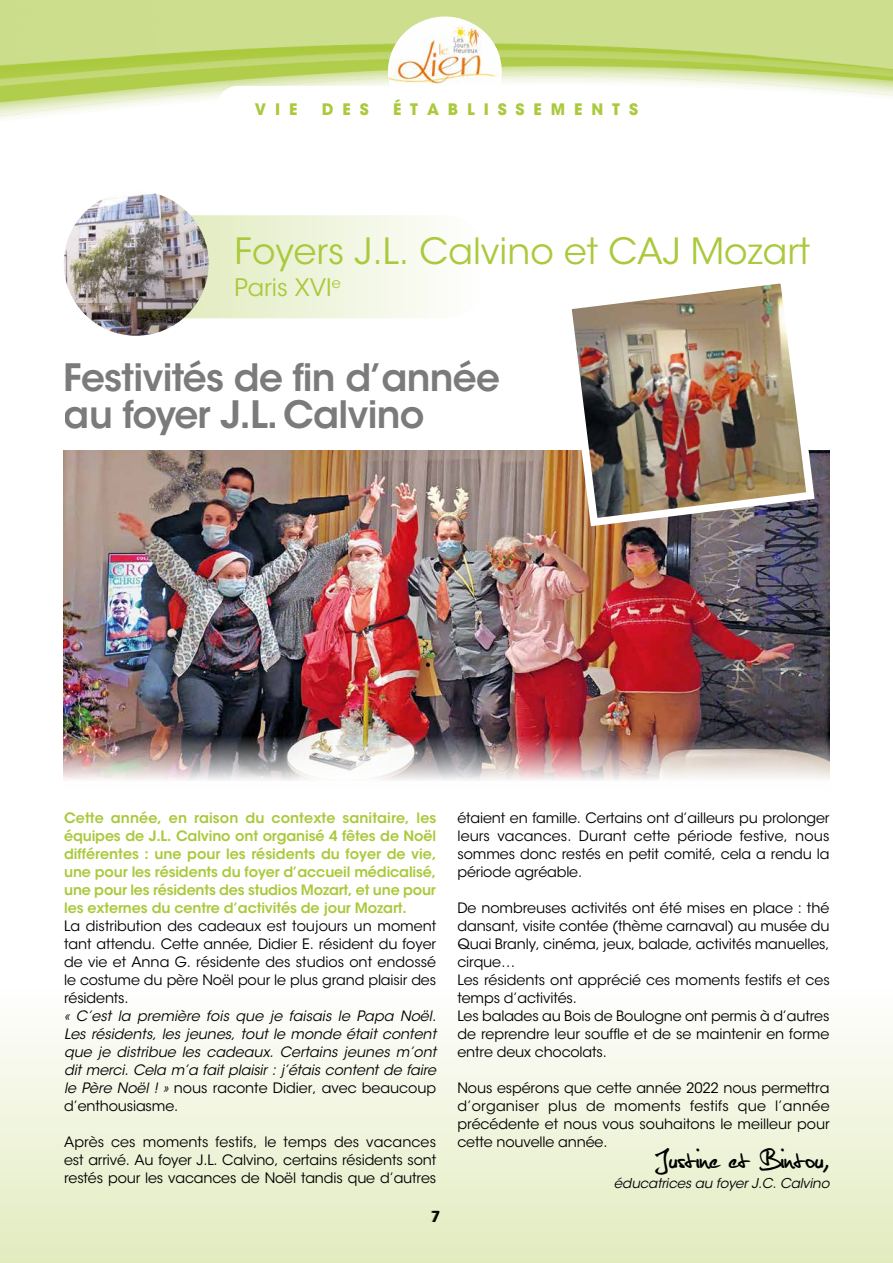
<style>
.page{position:relative;width:893px;height:1263px;background:#fff}
.page>*{position:absolute;margin:0;border:0;box-sizing:border-box;transform-origin:0 0}
.t1{font:600 37.5px/37.5px "ITC Avant Garde Std";letter-spacing:-.02em;color:#7c7b7b}
.t2{font:37.5px "Christopherhand";letter-spacing:-.01em;color:#000}
.t3{font:36px "ITC Avant Garde Std";color:#aac93c}
.t4{font:24px "ITC Avant Garde Std";color:#aac93c}
.t5{font:700 15.75px "ITC Avant Garde Std";letter-spacing:.565em;color:#aac93c}
.t6{font:600 15px "ITC Avant Garde Std";color:#000}
.t7{font:14.25px/18px "ITC Avant Garde Std";letter-spacing:-.01em;color:#000;text-align:justify}
.t8{font:600 14.25px/18px "ITC Avant Garde Std";letter-spacing:-.01em;color:#aac93c;text-align:justify}
.t9{font:italic 14.25px/18px "ITC Avant Garde Std";letter-spacing:-.01em;color:#000;text-align:justify}
.t10{font:italic 13.5px "ITC Avant Garde Std";letter-spacing:-.01em;color:#000}
.s1{font-style:normal}
</style>
<div class="page">
<img style="left:0;top:0;width:893px;height:119px">
<svg style="left:81px;top:215px;width:354px;height:103px;background:#eef4dc"></svg>
<img style="left:64px;top:191px;width:145px;height:145px;border-radius:72px">
<div style="left:388px;top:17px;width:114px;height:110px;background:#fff;border-radius:50%"></div>
<img style="left:388px;top:25px;width:111px;height:61px">
<div style="left:217px;top:86px;width:449px;height:63px;background:#fff;border-radius:21px"></div>
<div style="left:0;top:891px;width:893px;height:372px;background:linear-gradient(to bottom,#fff,#e4edc2)"></div>
<img style="left:64px;top:450px;width:765px;height:330px">
<img style="left:559px;top:283px;width:260px;height:247px">
<p class="t5" style="left:255px;top:99px;width:44px">VIE</p>
<p class="t5" style="left:322px;top:99px;width:48px">DES</p>
<p class="t5" style="left:393px;top:99px;width:247px">ÉTABLISSEMENTS</p>
<h2 class="t3" style="left:235px;top:230px;width:577px">Foyers J.L. Calvino et CAJ Mozart</h2>
<h3 class="t4" style="left:235px;top:273px;width:108px">Paris XVI<sup>e</sup></h3>
<h1 class="t1" style="left:64px;top:358px;width:438px">Festivités de fin d’année au foyer J.L. Calvino</h1>
<p class="t8" style="left:64px;top:808px;width:374px">Cette année, en raison du contexte sanitaire, les équipes de J.L. Calvino ont organisé 4 fêtes de Noël différentes : une pour les résidents du foyer de vie, une pour les résidents du foyer d’accueil médicalisé, une pour les résidents des studios Mozart, et une pour les externes du centre d’activités de jour Mozart.</p>
<p class="t7" style="left:64px;top:917px;width:374px">La distribution des cadeaux est toujours un moment tant attendu. Cette année, Didier E. résident du foyer de vie et Anna G. résidente des studios ont endossé le costume du père Noël pour le plus grand plaisir des résidents.</p>
<p class="t9" style="left:64px;top:1007px;width:374px">« C’est la première fois que je faisais le Papa Noël.<br>Les résidents, les jeunes, tout le monde était content que je distribue les cadeaux. Certains jeunes m’ont dit merci. Cela m’a fait plaisir : j’étais content de faire le Père Noël ! » <span class="s1">nous raconte Didier, avec beaucoup d’enthousiasme.</span></p>
<p class="t7" style="left:64px;top:1133px;width:374px">Après ces moments festifs, le temps des vacances est arrivé. Au foyer J.L. Calvino, certains résidents sont restés pour les vacances de Noël tandis que d’autres</p>
<p class="t6" style="left:431px;top:1207px;width:11px">7</p>
<p class="t7" style="left:457px;top:809px;width:374px">étaient en famille. Certains ont d’ailleurs pu prolonger leurs vacances. Durant cette période festive, nous sommes donc restés en petit comité, cela a rendu la période agréable.</p>
<p class="t7" style="left:457px;top:899px;width:374px;text-align:left">De nombreuses activités ont été mises en place : thé dansant, visite contée (thème carnaval) au musée du Quai Branly, cinéma, jeux, balade, activités manuelles, cirque…<br>Les résidents ont apprécié ces moments festifs et ces temps d’activités.<br>Les balades au Bois de Boulogne ont permis à d’autres de reprendre leur souffle et de se maintenir en forme entre deux chocolats.</p>
<p class="t7" style="left:457px;top:1079px;width:374px">Nous espérons que cette année 2022 nous permettra d’organiser plus de moments festifs que l’année précédente et nous vous souhaitons le meilleur pour cette nouvelle année.</p>
<h1 class="t2" style="left:655px;top:1143px;width:176px">Justine et Bintou,</h1>
<p class="t10" style="left:614px;top:1175px;width:217px">éducatrices au foyer J.C. Calvino</p>
</div>
